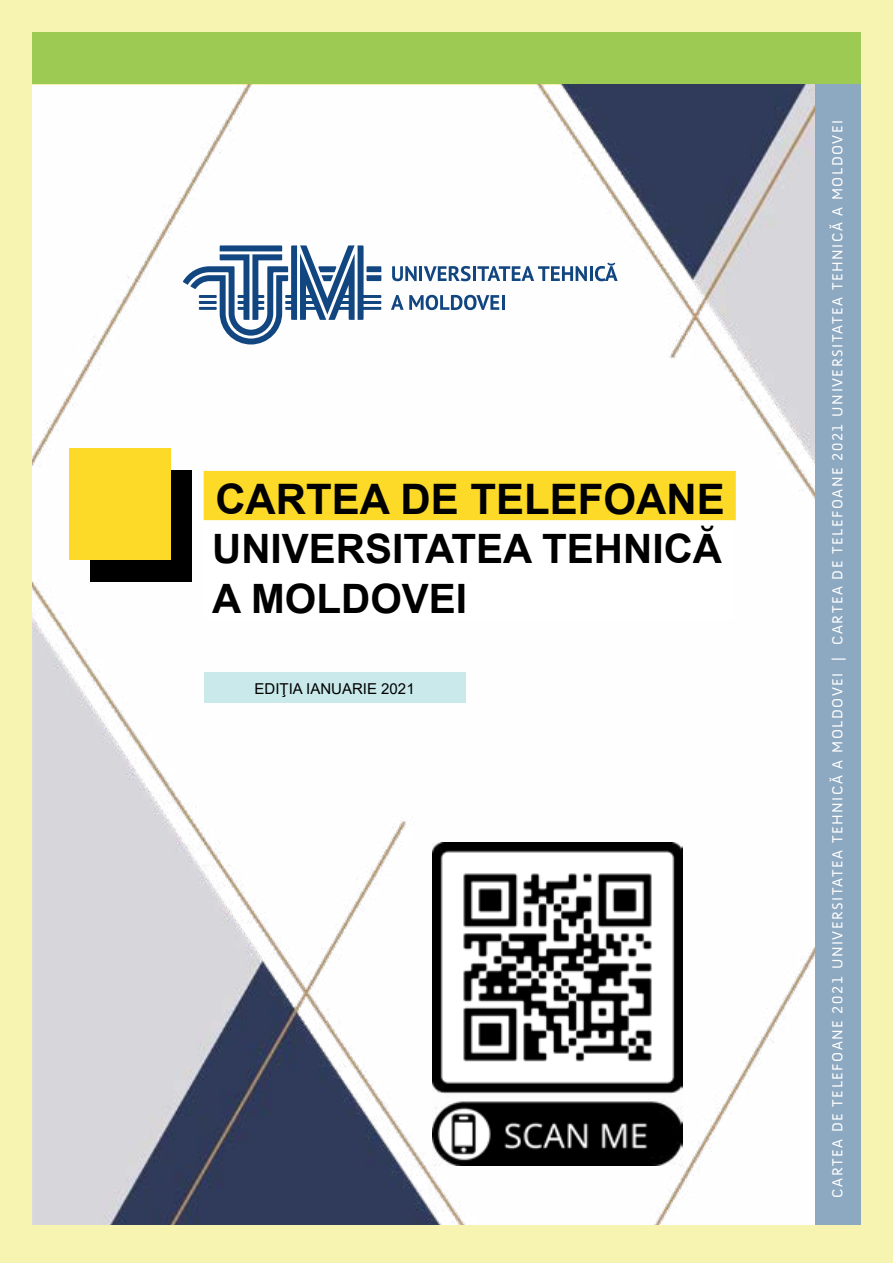
<style>
.page{position:relative;width:893px;height:1263px;background:#f7f4b2}
.page>*{position:absolute;margin:0;border:0;box-sizing:border-box;transform-origin:0 0}
.t1{font:700 42px "Arial";color:#000}
.t2{font:700 40.5px/49.5px "Arial";color:#000}
.t3{font:15px "Anivers";letter-spacing:.1em;color:#fff}
.t4{font:15px "Arial";color:#000}
</style>
<div class="page">
<div style="left:814px;top:84px;width:47px;height:1141px;background:#8da8c1"></div>
<div style="left:32px;top:32px;width:829px;height:52px;background:#9dca52"></div>
<img style="left:32px;top:85px;width:783px;height:1139px">
<div style="left:90px;top:470px;width:102px;height:112px;background:#000"></div>
<div style="left:69px;top:448px;width:101px;height:111px;background:#fcda27"></div>
<div style="left:204px;top:471px;width:532px;height:49px;background:#fcda27"></div>
<div style="left:204px;top:520px;width:531px;height:50px;background:#fff"></div>
<div style="left:204px;top:570px;width:531px;height:49px;background:#fff"></div>
<svg style="left:392px;top:266px;width:25px;height:15px"></svg>
<hr style="left:419px;top:266px;width:3px;height:15px;background:#124680">
<svg style="left:424px;top:266px;width:47px;height:15px"></svg>
<hr style="left:473px;top:266px;width:3px;height:15px;background:#124680">
<svg style="left:477px;top:266px;width:110px;height:15px;background:#94abc5"></svg>
<hr style="left:590px;top:266px;width:3px;height:15px;background:#124680">
<svg style="left:595px;top:263px;width:23px;height:18px"></svg>
<svg style="left:391px;top:295px;width:108px;height:15px;background:#92a9c4"></svg>
<hr style="left:502px;top:295px;width:3px;height:15px;background:#124680">
<svg style="left:183px;top:245px;width:198px;height:99px;background:#a1b6cc"></svg>
<hr style="left:199px;top:295px;width:18px;height:3px;background:#124680">
<hr style="left:199px;top:307px;width:18px;height:3px;background:#124680">
<hr style="left:199px;top:301px;width:18px;height:3px;background:#124680">
<img style="left:433px;top:842px;width:249px;height:324px">
<div style="left:204px;top:672px;width:262px;height:31px;background:#c9e9eb"></div>
<h1 class="t1" style="left:215px;top:469px;width:511px">CARTEA DE TELEFOANE</h1>
<h2 class="t2" style="left:212px;top:525px;width:512px">UNIVERSITATEA TEHNICĂ<br>A MOLDOVEI</h2>
<p class="t4" style="left:255px;top:678px;width:162px">EDIŢIA IANUARIE 2021</p>
<p class="t3" style="left:829px;top:1197px;width:1079px;rotate:-90deg">CARTEA DE TELEFOANE 2021 UNIVERSITATEA TEHNICĂ A MOLDOVEI | CARTEA DE TELEFOANE 2021 UNIVERSITATEA TEHNICĂ A MOLDOVEI</p>
</div>
